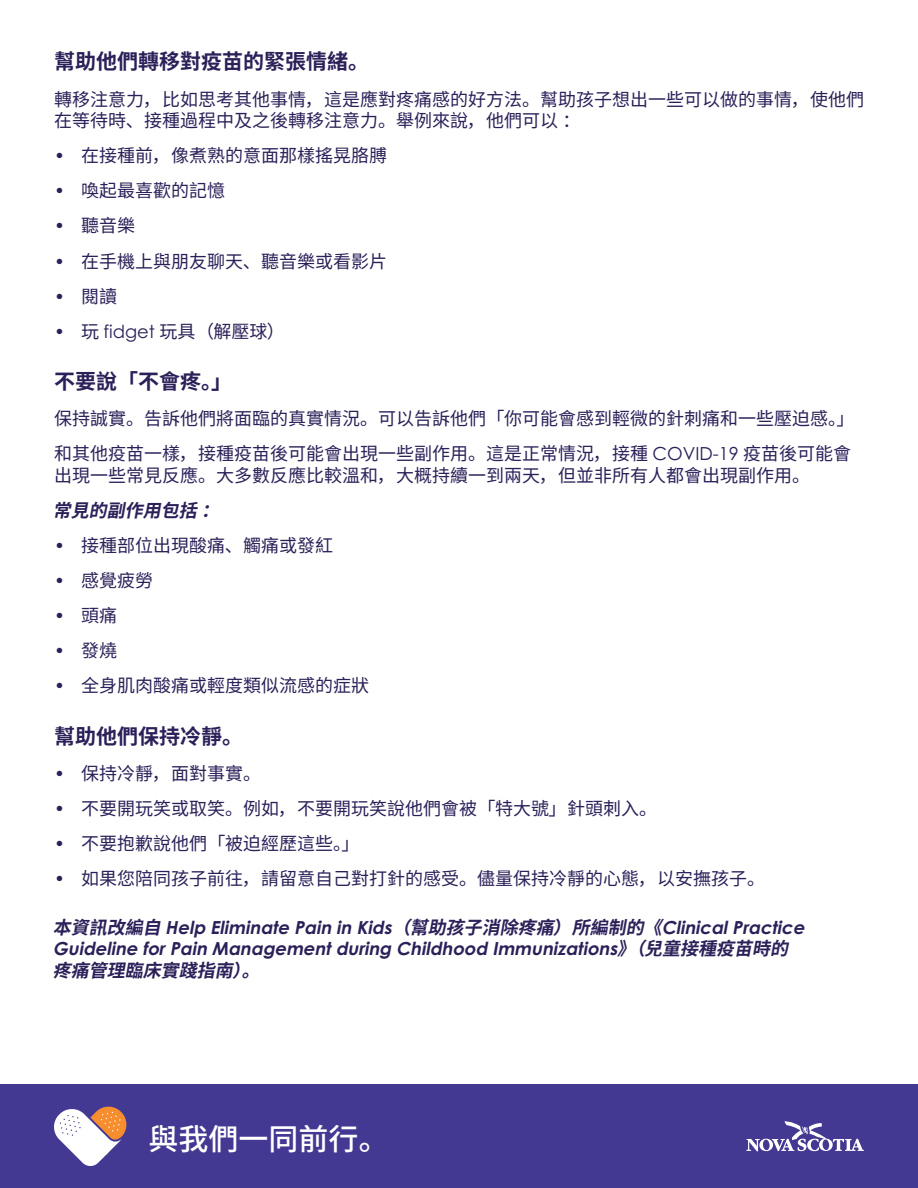
<style>
.page{position:relative;width:918px;height:1188px;background:#fff}
.page>*{position:absolute;margin:0;border:0;box-sizing:border-box;transform-origin:0 0}
.t1{font:500 30px "Source Han Sans CN";color:#fff}
.t2{font:700 21px "Source Han Sans CN";color:#2c2059}
.Body{font:18px/21.6px "Source Han Sans CN";color:#2c2059}
.Body-2{font:italic 700 18px/21.6px "Century Gothic Pro";color:#2c2059}
.Body-3{font:italic 700 18px "Source Han Sans CN";color:#2c2059}
.s1{font-family:"Century Gothic Pro"}
.s2{font-family:"Source Han Sans CN"}
</style>
<div class="page">
<div style="left:0;top:1084px;width:918px;height:104px;background:#433992"></div>
<svg style="left:746px;top:1121px;width:118px;height:30px"></svg>
<svg style="left:54px;top:1106px;width:73px;height:60px"></svg>
<p class="t2" style="left:54px;top:50px;width:317px">幫助他們轉移對疫苗的緊張情緒。</p>
<p class="Body" style="left:54px;top:89px;width:811px">轉移注意力，比如思考其他事情，這是應對疼痛感的好方法。幫助孩子想出一些可以做的事情，使他們在等待時、接種過程中及之後轉移注意力。舉例來說，他們可以：</p>
<p class="Body" style="left:54px;top:145px;width:334px"><span class="s1">•</span> 在接種前，像煮熟的意面那樣搖晃胳膊</p>
<p class="Body" style="left:54px;top:180px;width:172px"><span class="s1">•</span> 喚起最喜歡的記憶</p>
<p class="Body" style="left:54px;top:215px;width:82px"><span class="s1">•</span> 聽音樂</p>
<p class="Body" style="left:54px;top:251px;width:334px"><span class="s1">•</span> 在手機上與朋友聊天、聽音樂或看影片</p>
<p class="Body" style="left:54px;top:286px;width:64px"><span class="s1">•</span> 閱讀</p>
<p class="Body" style="left:54px;top:321px;width:232px"><span class="s1">•</span> 玩 <span class="s1">fidget</span> 玩具（解壓球）</p>
<p class="t2" style="left:54px;top:369px;width:180px">不要說「不會疼。」</p>
<p class="Body" style="left:54px;top:408px;width:802px">保持誠實。告訴他們將面臨的真實情況。可以告訴他們「你可能會感到輕微的針刺痛和一些壓迫感。」</p>
<p class="Body" style="left:54px;top:443px;width:799px">和其他疫苗一樣，接種疫苗後可能會出現一些副作用。這是正常情況，接種 <span class="s1">COVID-19</span> 疫苗後可能會出現一些常見反應。大多數反應比較溫和，大概持續一到兩天，但並非所有人都會出現副作用。</p>
<p class="Body-3" style="left:53px;top:500px;width:177px">常見的副作用包括：</p>
<p class="Body" style="left:54px;top:535px;width:280px"><span class="s1">•</span> 接種部位出現酸痛、觸痛或發紅</p>
<p class="Body" style="left:54px;top:570px;width:100px"><span class="s1">•</span> 感覺疲勞</p>
<p class="Body" style="left:54px;top:605px;width:64px"><span class="s1">•</span> 頭痛</p>
<p class="Body" style="left:54px;top:640px;width:64px"><span class="s1">•</span> 發燒</p>
<p class="Body" style="left:54px;top:675px;width:316px"><span class="s1">•</span> 全身肌肉酸痛或輕度類似流感的症狀</p>
<p class="t2" style="left:54px;top:724px;width:191px">幫助他們保持冷靜。</p>
<p class="Body" style="left:54px;top:763px;width:209px"><span class="s1">•</span> 保持冷靜，面對事實。</p>
<p class="Body" style="left:54px;top:798px;width:605px"><span class="s1">•</span> 不要開玩笑或取笑。例如，不要開玩笑說他們會被「特大號」針頭刺入。</p>
<p class="Body" style="left:54px;top:833px;width:307px"><span class="s1">•</span> 不要抱歉說他們「被迫經歷這些。」</p>
<p class="Body" style="left:54px;top:868px;width:713px"><span class="s1">•</span> 如果您陪同孩子前往，請留意自己對打針的感受。儘量保持冷靜的心態，以安撫孩子。</p>
<p class="Body-2" style="left:53px;top:916px;width:757px"><span class="s2">本資訊改編自</span>Help Eliminate Pain in Kids<span class="s2">（幫助孩子消除疼痛）所編制的《</span>Clinical Practice<br>Guideline for Pain Management during Childhood Immunizations<span class="s2">》（兒童接種疫苗時的疼痛管理臨床實踐指南）。</span></p>
<p class="t1" style="left:148px;top:1122px;width:242px">與我們一同前行。</p>
</div>
